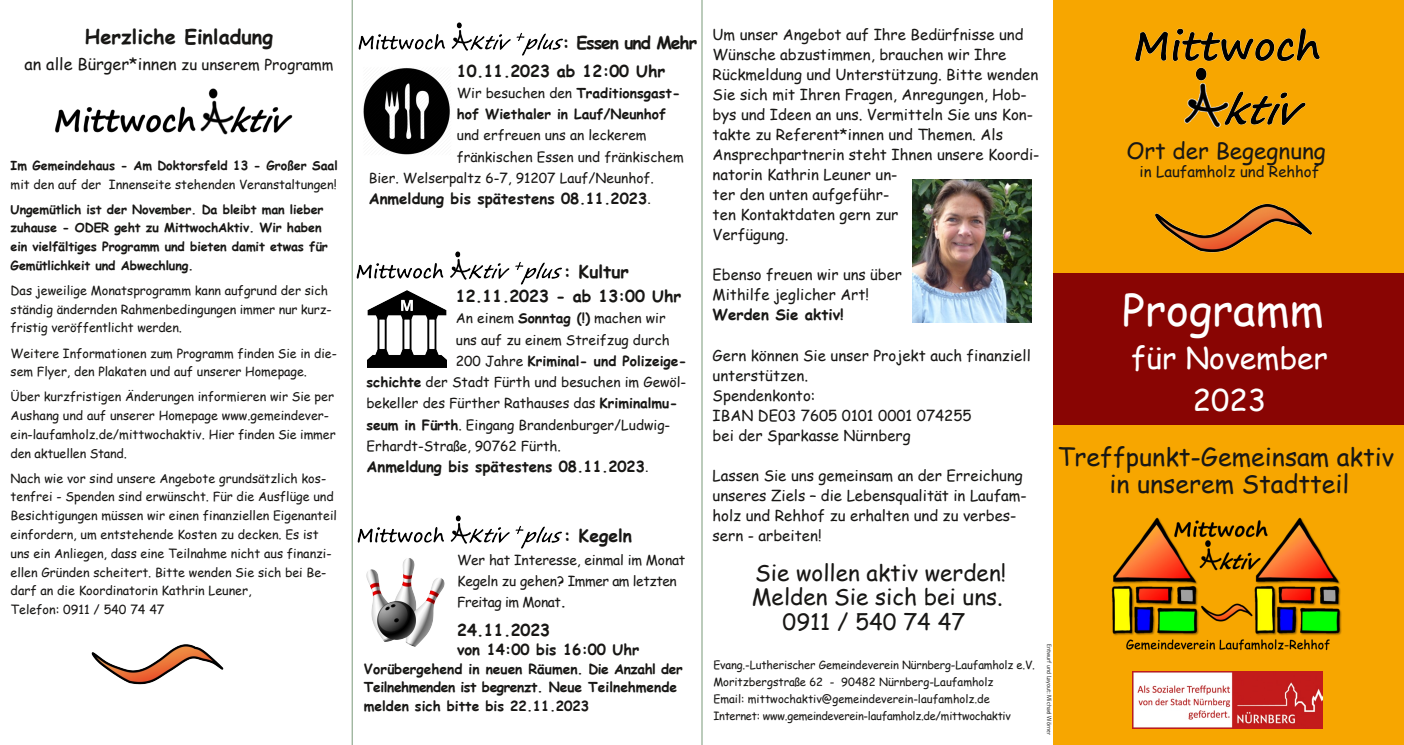
<style>
.page{position:relative;width:1404px;height:745px;background:#fff}
.page>*{position:absolute;margin:0;border:0;box-sizing:border-box;transform-origin:0 0}
.t1{font:43.75px "Comic Sans MS";color:#fff}
.t2{font:30px/42.5px "Comic Sans MS";color:#fff;text-align:center}
.t3{font:25px/27px "Comic Sans MS";color:#181715;text-align:center}
.t4{font:22.5px/24.4px "Comic Sans MS";color:#181715;text-align:center}
.t5{font:700 20px "Comic Sans MS";color:#181715}
.t6{font:700 17.5px "Comic Sans MS";color:#181715}
.t7{font:700 17.5px "Comic Sans MS";letter-spacing:-.06em;color:#181715}
.t8{font:700 16.25px "Comic Sans MS";color:#181715}
.t9{font:16.25px "Comic Sans MS";color:#181715}
.t10{font:15px/20px "Comic Sans MS";color:#181715}
.t11{font:700 15px "Comic Sans MS";color:#181715}
.t12{font:13.75px/21.2px "Comic Sans MS";color:#181715}
.t13{font:700 13.75px/18.8px "Comic Sans MS";color:#181715}
.t14{font:12.5px/18.8px "Comic Sans MS";color:#181715}
.t15{font:700 12.5px/18.8px "Comic Sans MS";letter-spacing:-.01em;color:#181715}
.t16{font:11.25px/17.2px "Comic Sans MS";letter-spacing:-.005em;color:#181715}
.t17{font:6.25px "Agfa Rotis Sans Serif";color:#181715}
.s1{font-size:15px}
.s2{font-weight:400}
.s3{font-family:"Arial";font-weight:400}
.s4{font-weight:700}
</style>
<div class="page">
<img style="left:55px;top:89px;width:238px;height:46px">
<div style="left:1052px;top:0;width:351px;height:744px;background:#f7a600"></div>
<img style="left:1111px;top:517px;width:231px;height:134px">
<img style="left:1135px;top:28px;width:185px;height:100px">
<img style="left:1155px;top:203px;width:158px;height:50px">
<img style="left:912px;top:180px;width:119px;height:143px">
<img style="left:91px;top:644px;width:133px;height:41px">
<div style="left:1052px;top:273px;width:351px;height:151px;background:#890503"></div>
<hr style="left:351px;top:0;width:2px;height:744px;background:#94ae94">
<hr style="left:701px;top:0;width:1px;height:744px;background:#94ae94">
<img style="left:1132px;top:671px;width:190px;height:56px">
<img style="left:357px;top:515px;width:205px;height:34px">
<img style="left:366px;top:558px;width:79px;height:87px">
<img style="left:367px;top:290px;width:79px;height:77px">
<img style="left:356px;top:251px;width:206px;height:34px">
<img style="left:363px;top:68px;width:87px;height:87px">
<img style="left:358px;top:22px;width:205px;height:34px">
<h3 class="t5" style="left:85px;top:22px;width:189px">Herzliche Einladung</h3>
<h3 class="t9" style="left:25px;top:52px;width:310px">an alle Bürger*innen <span class="s1">zu unserem Programm</span></h3>
<p class="t15" style="left:11px;top:155px;width:329px">Im Gemeindehaus - Am Doktorsfeld 13 - Großer Saal</p>
<p class="t14" style="left:11px;top:174px;width:327px">mit den auf der Innenseite stehenden Veranstaltungen!</p>
<p class="t15" style="left:11px;top:199px;width:319px">Ungemütlich ist der November. Da bleibt man lieber zuhause - ODER geht zu MittwochAktiv. Wir haben ein vielfältiges Programm und bieten damit etwas für Gemütlichkeit und Abwechlung.</p>
<p class="t14" style="left:11px;top:280px;width:322px">Das jeweilige Monatsprogramm kann aufgrund der sich ständig ändernden Rahmenbedingungen immer nur kurz&shy;fristig veröffentlicht werden.</p>
<p class="t14" style="left:11px;top:343px;width:328px">Weitere Informationen zum Programm finden Sie in die&shy;sem Flyer, den Plakaten und auf unserer Homepage.</p>
<p class="t14" style="left:11px;top:386px;width:326px">Über kurzfristigen Änderungen informieren wir Sie per Aushang und auf unserer Homepage www.gemeindever&shy;ein-laufamholz.de/mittwochaktiv. Hier finden Sie immer den aktuellen Stand.</p>
<p class="t14" style="left:11px;top:468px;width:328px">Nach wie vor sind unsere Angebote grundsätzlich kos&shy;tenfrei - Spenden sind erwünscht. Für die Ausflüge und Besichtigungen müssen wir einen finanziellen Eigenanteil einfordern, um entstehende Kosten zu decken. Es ist uns ein Anliegen, dass eine Teilnahme nicht aus finanzi&shy;ellen Gründen scheitert. Bitte wenden Sie sich bei Be&shy;darf an die Koordinatorin Kathrin Leuner,<br>Telefon: 0911 / 540 74 47</p>
<h3 class="t7" style="left:562px;top:30px;width:136px">: Essen und Mehr</h3>
<h3 class="t8" style="left:457px;top:59px;width:210px">10.11.2023 ab 12:00 Uhr</h3>
<p class="t13" style="left:457px;top:82px;width:225px;line-height:21.2px"><span class="s2">Wir besuchen den</span> Traditionsgast&shy;hof Wiethaler in Lauf/Neunhof</p>
<p class="t12" style="left:457px;top:124px;width:191px">und erfreuen uns an leckerem</p>
<p class="t12" style="left:457px;top:145px;width:228px">fränkischen Essen und fränkischem</p>
<p class="t12" style="left:369px;top:167px;width:287px">Bier. Welserpaltz 6-7, 91207 Lauf/Neunhof.</p>
<p class="t11" style="left:369px;top:187px;width:284px">Anmeldung bis spätestens 08.11.2023<span class="s3">.</span></p>
<h3 class="t6" style="left:563px;top:258px;width:67px">: Kultur</h3>
<h3 class="t8" style="left:456px;top:284px;width:227px">12.11.2023 - ab 13:00 Uhr</h3>
<p class="t12" style="left:456px;top:307px;width:211px">An einem <span class="s4">Sonntag (!)</span> machen wir</p>
<p class="t12" style="left:456px;top:328px;width:215px">uns auf zu einem Streifzug durch</p>
<p class="t13" style="left:456px;top:350px;width:232px"><span class="s2">200 Jahre</span> Kriminal- und Polizeige-</p>
<p class="t12" style="left:366px;top:370px;width:321px"><span class="s4">schichte</span> der Stadt Fürth und besuchen im Gewöl-</p>
<p class="t12" style="left:366px;top:392px;width:313px">bekeller des Fürther Rathauses das <span class="s4">Kriminalmu-</span></p>
<p class="t12" style="left:366px;top:413px;width:305px"><span class="s4">seum in Fürth</span>. Eingang Brandenburger/Ludwig-</p>
<p class="t12" style="left:366px;top:434px;width:196px">Erhardt-Straße, 90762 Fürth.</p>
<p class="t11" style="left:366px;top:455px;width:284px">Anmeldung bis spätestens 08.11.2023<span class="s3">.</span></p>
<h3 class="t6" style="left:563px;top:522px;width:70px">: Kegeln</h3>
<p class="t12" style="left:457px;top:548px;width:230px">Wer hat Interesse, einmal im Monat<br>Kegeln zu gehen? Immer am letzten<br>Freitag im Monat<span class="s4">.</span></p>
<h3 class="t8" style="left:457px;top:617px;width:95px">24.11.2023</h3>
<p class="t11" style="left:457px;top:638px;width:184px">von 14:00 bis 16:00 Uhr</p>
<p class="t13" style="left:364px;top:658px;width:320px">Vorübergehend in neuen Räumen. Die Anzahl der<br>Teilnehmenden ist begrenzt. Neue Teilnehmende melden sich bitte bis 22.11.2023</p>
<p class="t10" style="left:712px;top:24px;width:328px">Um unser Angebot auf Ihre Bedürfnisse und Wünsche abzustimmen, brauchen wir Ihre Rückmeldung und Unterstützung. Bitte wenden Sie sich mit Ihren Fragen, Anregungen, Hob&shy;bys und Ideen an uns. Vermitteln Sie uns Kon&shy;takte zu Referent*innen und Themen. Als Ansprechpartnerin steht Ihnen unsere Koordi&shy;natorin Kathrin Leuner un-<br>ter den unten aufgeführ-<br>ten Kontaktdaten gern zur<br>Verfügung.</p>
<p class="t10" style="left:712px;top:264px;width:191px">Ebenso freuen wir uns über<br>Mithilfe jeglicher Art!</p>
<p class="t11" style="left:712px;top:304px;width:132px">Werden Sie aktiv!</p>
<p class="t10" style="left:712px;top:344px;width:319px">Gern können Sie unser Projekt auch finanziell unterstützen.<br>Spendenkonto:<br>IBAN DE03 7605 0101 0001 074255<br>bei der Sparkasse Nürnberg</p>
<p class="t10" style="left:712px;top:464px;width:315px">Lassen Sie uns gemeinsam an der Erreichung unseres Ziels – die Lebensqualität in Laufam&shy;holz und Rehhof zu erhalten und zu verbes&shy;sern - arbeiten!</p>
<h3 class="t4" style="left:751px;top:559px;width:256px">Sie wollen aktiv werden!<br>Melden Sie sich bei uns.<br>0911 / 540 74 47</h3>
<h3 class="t4" style="left:1126px;top:137px;width:201px">Ort der Begegnung</h3>
<p class="t10" style="left:1139px;top:161px;width:181px">in Laufamholz und Rehhof</p>
<h1 class="t1" style="left:1122px;top:277px;width:203px">Programm</h1>
<h2 class="t2" style="left:1130px;top:335px;width:198px">für November<br>2023</h2>
<h3 class="t3" style="left:1057px;top:441px;width:338px">Treffpunkt-Gemeinsam aktiv in unserem Stadtteil</h3>
<p class="t16" style="left:713px;top:655px;width:323px">Evang.-Lutherischer Gemeindeverein Nürnberg-Laufamholz e.V.<br>Moritzbergstraße 62 - 90482 Nürnberg-Laufamholz<br>Email: mittwochaktiv@gemeindeverein-laufamholz.de Internet: www.gemeindeverein-laufamholz.de/mittwochaktiv</p>
<p class="t17" style="left:1052px;top:643px;width:92px;rotate:90deg">Entwurf und Layout: Michael Wörner</p>
</div>
